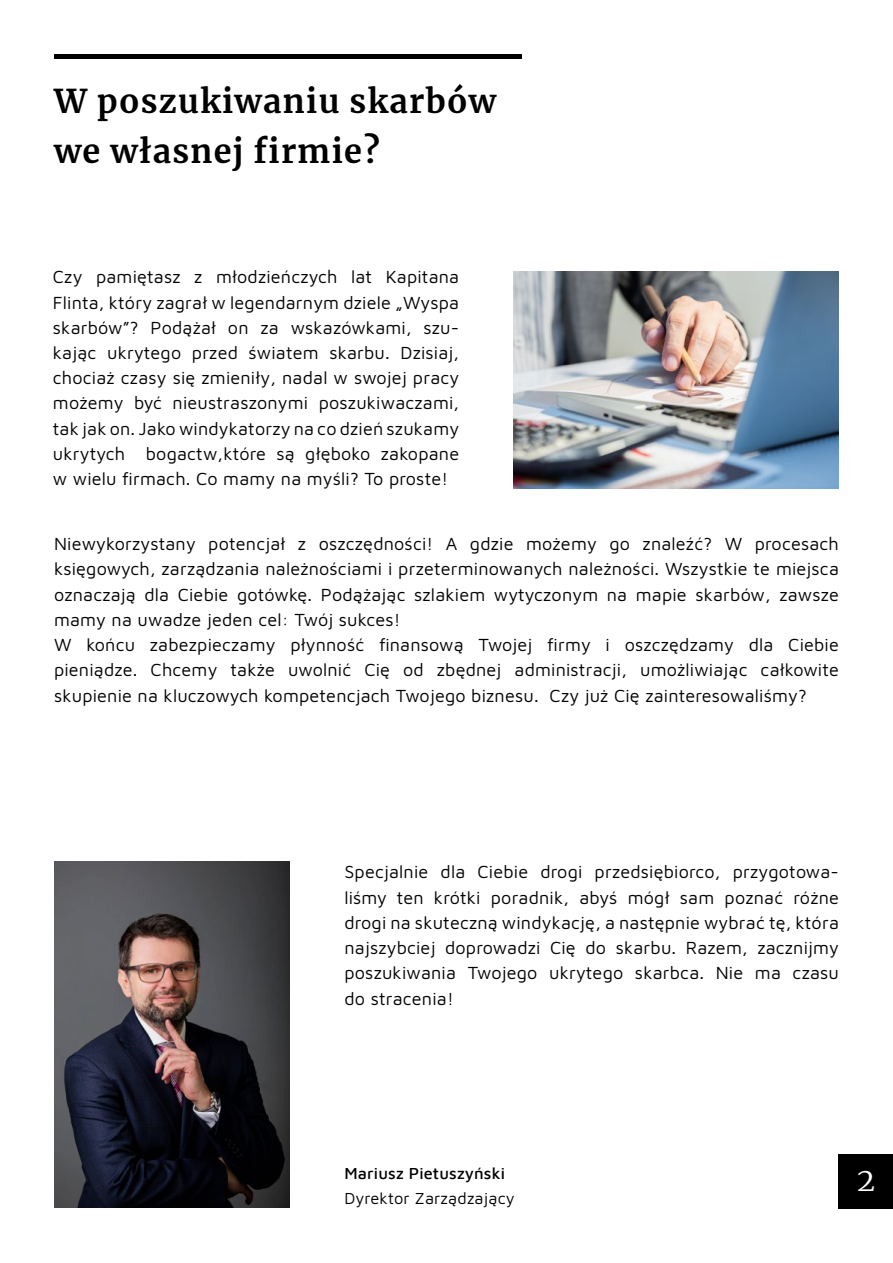
<style>
.page{position:relative;width:893px;height:1263px;background:#fff}
.page>*{position:absolute;margin:0;border:0;box-sizing:border-box;transform-origin:0 0}
.t1{font:700 32.4px/50.2px "Merriweather";letter-spacing:.04em;color:#000}
.t2{font:300 31.5px "Merriweather";color:#fff}
.t3{font:18px/25.2px "Maven Pro";letter-spacing:.01em;color:#000;text-align:justify}
.t4{font:16.35px "Maven Pro";letter-spacing:.01em;color:#000}
.t5{font:500 16.35px "Maven Pro";letter-spacing:.01em;color:#000}
</style>
<div class="page">
<img style="left:54px;top:862px;width:236px;height:346px">
<img style="left:513px;top:271px;width:326px;height:217px">
<div style="left:839px;top:1155px;width:54px;height:54px;background:#000"></div>
<hr style="left:54px;top:54px;width:468px;height:4px;background:#000">
<h1 class="t1" style="left:54px;top:75px;width:443px">W poszukiwaniu skarbów we własnej firmie?</h1>
<p class="t3" style="left:53px;top:263px;width:408px">Czy pamiętasz z młodzieńczych lat Kapitana Flinta, który zagrał w legendarnym dziele „Wyspa skarbów”? Podążał on za wskazówkami, szu&shy;kając ukrytego przed światem skarbu. Dzisiaj, chociaż czasy się zmieniły, nadal w swojej pracy możemy być nieustraszonymi poszukiwaczami, tak jak on. Jako windykatorzy na co dzień szukamy ukrytych bogactw,które są głęboko zakopane w wielu firmach. Co mamy na myśli? To proste!</p>
<p class="t3" style="left:54px;top:530px;width:786px;text-align:left">Niewykorzystany potencjał z oszczędności! A gdzie możemy go znaleźć? W procesach księgowych, zarządzania należnościami i przeterminowanych należności. Wszystkie te miejsca oznaczają dla Ciebie gotówkę. Podążając szlakiem wytyczonym na mapie skarbów, zawsze mamy na uwadze jeden cel: Twój sukces!<br>W końcu zabezpieczamy płynność finansową Twojej firmy i oszczędzamy dla Ciebie pieniądze. Chcemy także uwolnić Cię od zbędnej administracji, umożliwiając całkowite skupienie na kluczowych kompetencjach Twojego biznesu. Czy już Cię zainteresowaliśmy?</p>
<p class="t3" style="left:344px;top:858px;width:496px">Specjalnie dla Ciebie drogi przedsiębiorco, przygotowa&shy;liśmy ten krótki poradnik, abyś mógł sam poznać różne drogi na skuteczną windykację, a następnie wybrać tę, która najszybciej doprowadzi Cię do skarbu. Razem, zacznijmy poszukiwania Twojego ukrytego skarbca. Nie ma czasu do stracenia!</p>
<p class="t5" style="left:344px;top:1162px;width:162px">Mariusz Pietuszyński</p>
<p class="t4" style="left:344px;top:1187px;width:172px">Dyrektor Zarządzający</p>
<h2 class="t2" style="left:857px;top:1158px;width:20px">2</h2>
</div>
